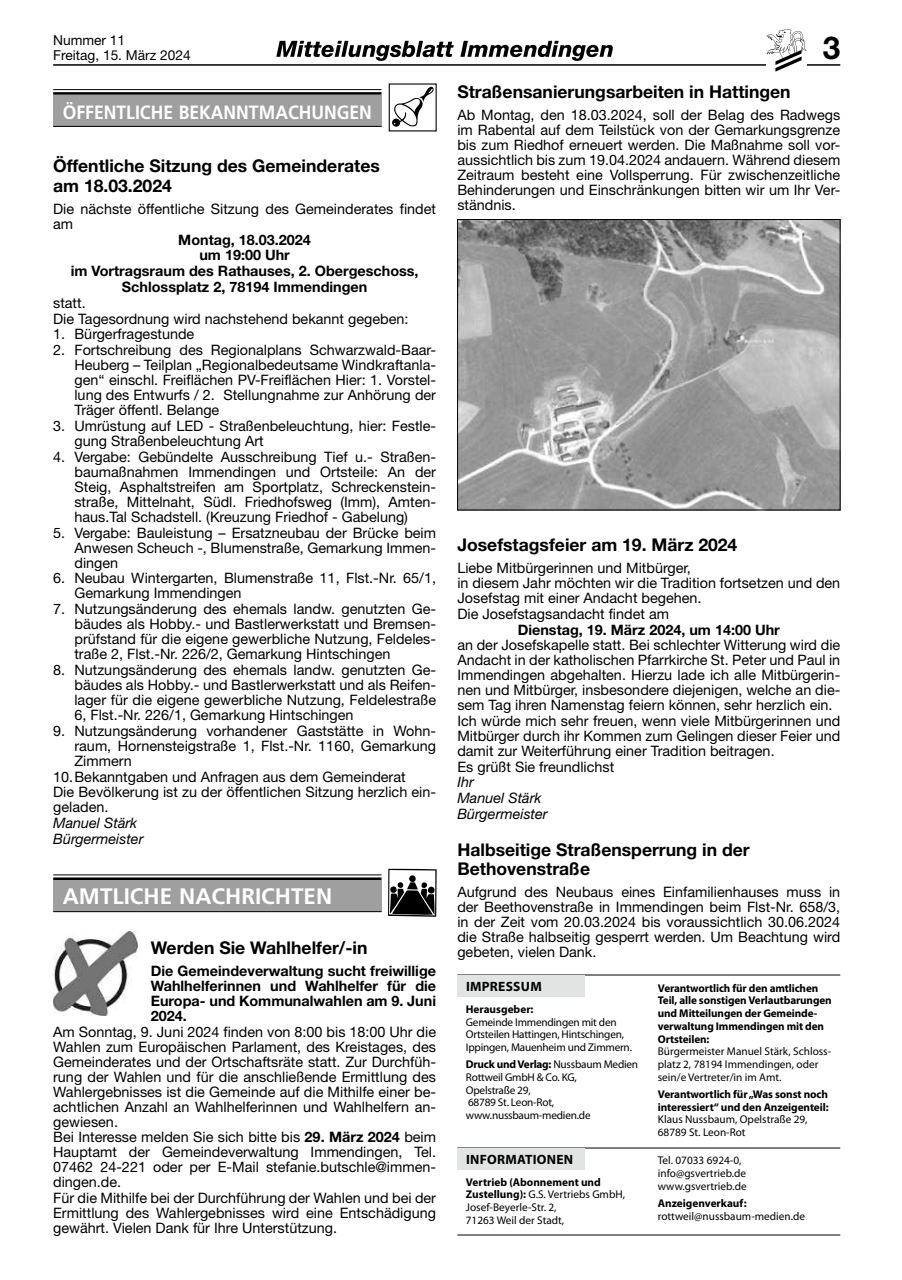
<style>
.page{position:relative;width:902px;height:1280px;background:#fff}
.page>*{position:absolute;margin:0;border:0;box-sizing:border-box;transform-origin:0 0}
.t1{font:700 31.5px "Helvetica Neue LT Pro";color:#000}
.t2{font:700 22.35px "Frutiger";color:#fff}
.t3{font:700 19.2px "Frutiger";color:#fff;scale:.92 1}
.t4{font:700 17.55px/19.2px "Helvetica Neue LT Pro";color:#000}
.t5{font:14.4px/15px "Helvetica Neue LT Pro";color:#000}
.t6{font:700 14.4px/15.8px "Helvetica Neue LT Pro";color:#000;text-align:center}
.t7{font:italic 14.4px/15.6px "Helvetica Neue LT Pro";color:#000}
.t8{font:13.65px/15px "Helvetica Neue LT Pro";color:#000}
.t9{font:700 13.5px "Myriad Pro";letter-spacing:.02em;color:#000}
.t10{font:11.25px/12.8px "Myriad Pro";color:#000}
.t11{font:700 11.25px/12.8px "Myriad Pro";letter-spacing:-.01em;color:#000}
.t12{font:11.25px/12.8px "Myriad Pro";letter-spacing:-.02em;color:#000}
.s1{font-weight:700}
</style>
<div class="page">
<hr style="left:53px;top:64px;width:787px;height:2px;background:#000">
<svg style="left:766px;top:29px;width:40px;height:43px"></svg>
<svg style="left:276px;top:41px;width:177px;height:20px"></svg>
<svg style="left:460px;top:41px;width:152px;height:20px"></svg>
<svg style="left:392px;top:87px;width:42px;height:40px"></svg>
<hr style="left:53px;top:89px;width:328px;height:1px;background:#000">
<hr style="left:53px;top:92px;width:328px;height:3px;background:#000">
<div style="left:53px;top:95px;width:328px;height:32px;background:#9f9f9f"></div>
<hr style="left:53px;top:126px;width:328px;height:1px;background:#000">
<svg style="left:388px;top:869px;width:48px;height:48px"></svg>
<hr style="left:53px;top:874px;width:328px;height:1px;background:#000">
<hr style="left:53px;top:877px;width:328px;height:3px;background:#000">
<div style="left:53px;top:880px;width:328px;height:32px;background:#9f9f9f"></div>
<hr style="left:53px;top:911px;width:328px;height:1px;background:#000">
<img style="left:53px;top:931px;width:85px;height:85px">
<img style="left:459px;top:221px;width:379px;height:287px">
<div style="left:457px;top:219px;width:383px;height:291px;border:1px solid #000"></div>
<hr style="left:457px;top:975px;width:383px;height:1px;background:#000">
<div style="left:457px;top:975px;width:128px;height:21px;background:#e2e3e3"></div>
<hr style="left:457px;top:1148px;width:383px;height:1px;background:#000">
<div style="left:457px;top:1148px;width:128px;height:22px;background:#e2e3e3"></div>
<hr style="left:457px;top:1234px;width:383px;height:1px;background:#000">
<p class="t8" style="left:53px;top:32px;width:139px">Nummer 11<br>Freitag, 15. März 2024</p>
<h1 class="t1" style="left:822px;top:28px;width:19px">3</h1>
<h3 class="t3" style="left:63px;top:101px;width:337px">ÖFFENTLICHE BEKANNTMACHUNGEN</h3>
<p class="t4" style="left:53px;top:156px;width:328px">Öffentliche Sitzung des Gemeinderates am 18.03.2024</p>
<p class="t5" style="left:53px;top:201px;width:384px">Die nächste öffentliche Sitzung des Gemeinderates findet am</p>
<p class="t6" style="left:71px;top:231px;width:349px">Montag, 18.03.2024<br>um 19:00 Uhr<br>im Vortragsraum des Rathauses, 2. Obergeschoss,<br>Schlossplatz 2, 78194 Immendingen</p>
<p class="t5" style="left:53px;top:294px;width:357px;line-height:15.8px">statt.<br>Die Tagesordnung wird nachstehend bekannt gegeben:</p>
<p class="t5" style="left:53px;top:326px;width:143px">1. Bürgerfragestunde</p>
<p class="t5" style="left:74px;top:342px;width:363px;text-align:justify;text-indent:-21px">2. Fortschreibung des Regionalplans Schwarzwald-Baar-Heuberg – Teilplan „Regionalbedeutsame Windkraftanla&shy;gen“ einschl. Freiflächen PV-Freiflächen Hier: 1. Vorstel&shy;lung des Entwurfs / 2. Stellungnahme zur Anhörung der Träger öffentl. Belange</p>
<p class="t5" style="left:74px;top:418px;width:363px;text-indent:-21px">3. Umrüstung auf LED - Straßenbeleuchtung, hier: Festle&shy;gung Straßenbeleuchtung Art</p>
<p class="t5" style="left:74px;top:449px;width:363px;text-align:justify;text-indent:-21px">4. Vergabe: Gebündelte Ausschreibung Tief u.- Straßen&shy;baumaßnahmen Immendingen und Ortsteile: An der Steig, Asphaltstreifen am Sportplatz, Schreckenstein&shy;straße, Mittelnaht, Südl. Friedhofsweg (Imm), Amten&shy;haus.Tal Schadstell. (Kreuzung Friedhof - Gabelung)</p>
<p class="t5" style="left:74px;top:525px;width:363px;text-align:justify;text-indent:-21px">5. Vergabe: Bauleistung – Ersatzneubau der Brücke beim Anwesen Scheuch -, Blumenstraße, Gemarkung Immen&shy;dingen</p>
<p class="t5" style="left:74px;top:570px;width:363px;text-indent:-21px">6. Neubau Wintergarten, Blumenstraße 11, Flst.-Nr. 65/1,<br>Gemarkung Immendingen</p>
<p class="t5" style="left:74px;top:601px;width:363px;text-align:justify;text-indent:-21px">7. Nutzungsänderung des ehemals landw. genutzten Ge&shy;bäudes als Hobby.- und Bastlerwerkstatt und Bremsen&shy;prüfstand für die eigene gewerbliche Nutzung, Feldeles&shy;traße 2, Flst.-Nr. 226/2, Gemarkung Hintschingen</p>
<p class="t5" style="left:74px;top:662px;width:363px;text-align:justify;text-indent:-21px">8. Nutzungsänderung des ehemals landw. genutzten Ge&shy;bäudes als Hobby.- und Bastlerwerkstatt und als Reifen&shy;lager für die eigene gewerbliche Nutzung, Feldelestraße 6, Flst.-Nr. 226/1, Gemarkung Hintschingen</p>
<p class="t5" style="left:53px;top:723px;width:384px">9. Nutzungsänderung vorhandener Gaststätte in Wohn-</p>
<p class="t5" style="left:74px;top:738px;width:363px">raum, Hornensteigstraße 1, Flst.-Nr. 1160, Gemarkung</p>
<p class="t5" style="left:74px;top:753px;width:59px">Zimmern</p>
<p class="t5" style="left:53px;top:769px;width:354px">10.Bekanntgaben und Anfragen aus dem Gemeinderat</p>
<p class="t5" style="left:53px;top:784px;width:384px">Die Bevölkerung ist zu der öffentlichen Sitzung herzlich ein-</p>
<p class="t5" style="left:53px;top:799px;width:57px">geladen.</p>
<p class="t7" style="left:53px;top:815px;width:92px">Manuel Stärk<br>Bürgermeister</p>
<p class="t4" style="left:457px;top:81px;width:335px">Straßensanierungsarbeiten in Hattingen</p>
<p class="t5" style="left:457px;top:107px;width:384px;text-align:justify">Ab Montag, den 18.03.2024, soll der Belag des Radwegs im Rabental auf dem Teilstück von der Gemarkungsgrenze bis zum Riedhof erneuert werden. Die Maßnahme soll vor&shy;aussichtlich bis zum 19.04.2024 andauern. Während diesem Zeitraum besteht eine Vollsperrung. Für zwischenzeitliche Behinderungen und Einschränkungen bitten wir um Ihr Ver&shy;ständnis.</p>
<p class="t4" style="left:457px;top:534px;width:281px">Josefstagsfeier am 19. März 2024</p>
<p class="t5" style="left:457px;top:559px;width:384px;line-height:15.5px">Liebe Mitbürgerinnen und Mitbürger,<br>in diesem Jahr möchten wir die Tradition fortsetzen und den Josefstag mit einer Andacht begehen.<br>Die Josefstagsandacht findet am</p>
<p class="t6" style="left:517px;top:621px;width:263px">Dienstag, 19. März 2024, um 14:00 Uhr</p>
<p class="t5" style="left:457px;top:637px;width:384px">an der Josefskapelle statt. Bei schlechter Witterung wird die Andacht in der katholischen Pfarrkirche St. Peter und Paul in Immendingen abgehalten. Hierzu lade ich alle Mitbürgerin&shy;nen und Mitbürger, insbesondere diejenigen, welche an die&shy;sem Tag ihren Namenstag feiern können, sehr herzlich ein.<br>Ich würde mich sehr freuen, wenn viele Mitbürgerinnen und Mitbürger durch ihr Kommen zum Gelingen dieser Feier und damit zur Weiterführung einer Tradition beitragen.<br>Es grüßt Sie freundlichst</p>
<p class="t7" style="left:457px;top:774px;width:92px">Ihr<br>Manuel Stärk<br>Bürgermeister</p>
<p class="t4" style="left:457px;top:839px;width:294px">Halbseitige Straßensperrung in der<br>Bethovenstraße</p>
<p class="t5" style="left:457px;top:884px;width:384px;text-align:justify">Aufgrund des Neubaus eines Einfamilienhauses muss in der Beethovenstraße in Immendingen beim Flst-Nr. 658/3, in der Zeit vom 20.03.2024 bis voraussichtlich 30.06.2024 die Straße halbseitig gesperrt werden. Um Beachtung wird gebeten, vielen Dank.</p>
<p class="t9" style="left:466px;top:977px;width:77px">IMPRESSUM</p>
<p class="t11" style="left:466px;top:1002px;width:69px">Herausgeber:</p>
<p class="t12" style="left:466px;top:1015px;width:168px">Gemeinde Immendingen mit den<br>Ortsteilen Hattingen, Hintschingen,<br>Ippingen, Mauenheim und Zimmern.</p>
<p class="t12" style="left:466px;top:1058px;width:174px"><span class="s1">Druck und Verlag:</span> Nussbaum Medien<br>Rottweil GmbH &amp; Co. KG,<br>Opelstraße 29,<br>68789 St. Leon-Rot, www.nussbaum-medien.de</p>
<h2 class="t2" style="left:63px;top:883px;width:271px">AMTLICHE NACHRICHTEN</h2>
<p class="t4" style="left:151px;top:937px;width:218px">Werden Sie Wahlhelfer/-in</p>
<p class="t6" style="left:151px;top:963px;width:287px;line-height:15px;text-align:justify">Die Gemeindeverwaltung sucht freiwillige Wahlhelferinnen und Wahlhelfer für die Europa- und Kommunalwahlen am 9. Juni 2024.</p>
<p class="t5" style="left:53px;top:1023px;width:384px">Am Sonntag, 9. Juni 2024 finden von 8:00 bis 18:00 Uhr die Wahlen zum Europäischen Parlament, des Kreistages, des Gemeinderates und der Ortschaftsräte statt. Zur Durchfüh&shy;rung der Wahlen und für die anschließende Ermittlung des Wahlergebnisses ist die Gemeinde auf die Mithilfe einer be&shy;achtlichen Anzahl an Wahlhelferinnen und Wahlhelfern an&shy;gewiesen.<br>Bei Interesse melden Sie sich bitte bis <span class="s1">29. März 2024</span> beim Hauptamt der Gemeindeverwaltung Immendingen, Tel.<br>07462 24-221 oder per E-Mail stefanie.butschle@immen&shy;dingen.de.<br>Für die Mithilfe bei der Durchführung der Wahlen und bei der Ermittlung des Wahlergebnisses wird eine Entschädigung gewährt. Vielen Dank für Ihre Unterstützung.</p>
<p class="t11" style="left:657px;top:981px;width:175px">Verantwortlich für den amtlichen<br>Teil, alle sonstigen Verlautbarungen und Mitteilungen der Gemeinde&shy;verwaltung Immendingen mit den<br>Ortsteilen:</p>
<p class="t10" style="left:657px;top:1045px;width:175px">Bürgermeister Manuel Stärk, Schloss&shy;platz 2, 78194 Immendingen, oder sein/e Vertreter/in im Amt.</p>
<p class="t11" style="left:657px;top:1087px;width:172px">Verantwortlich für „Was sonst noch interessiert“ und den Anzeigenteil:</p>
<p class="t10" style="left:657px;top:1113px;width:151px">Klaus Nussbaum, Opelstraße 29,<br>68789 St. Leon-Rot</p>
<p class="t9" style="left:466px;top:1151px;width:109px">INFORMATIONEN</p>
<p class="t10" style="left:466px;top:1175px;width:161px"><span class="s1">Vertrieb (Abonnement und<br>Zustellung):</span> G.S. Vertriebs GmbH,<br>Josef-Beyerle-Str. 2,<br>71263 Weil der Stadt,</p>
<p class="t10" style="left:657px;top:1154px;width:90px">Tel. 07033 6924-0, info@gsvertrieb.de www.gsvertrieb.de</p>
<p class="t11" style="left:657px;top:1196px;width:90px">Anzeigenverkauf:</p>
<p class="t10" style="left:657px;top:1209px;width:149px">rottweil@nussbaum-medien.de</p>
</div>
